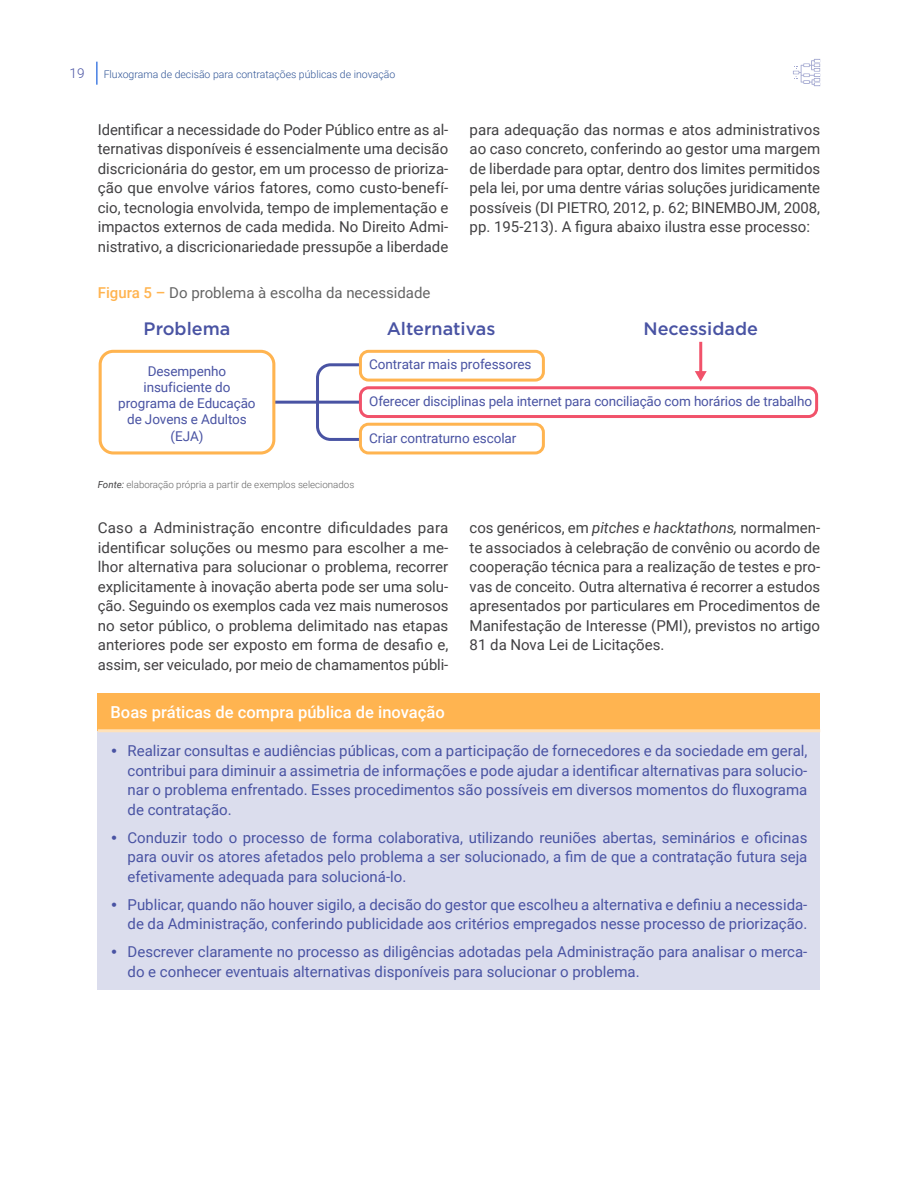
<style>
.page{position:relative;width:918px;height:1188px;background:#fff}
.page>*{position:absolute;margin:0;border:0;box-sizing:border-box;transform-origin:0 0}
.t1{font:500 18px "Gotham";color:#4953a3}
.t2{font:500 16.5px "Roboto";color:#fff}
.t3{font:15px/19.5px "Roboto";color:#414042;text-align:justify}
.t4{font:15px/19.5px "Roboto";color:#4953a3;text-align:justify}
.t5{font:15px "Roboto";color:#646464}
.t6{font:13.5px/16.2px "Roboto";letter-spacing:-.005em;color:#4953a3;text-align:center}
.t7{font:300 13.5px "Roboto";color:#4953a3}
.t8{font:300 10.5px "Roboto";color:#2f5496}
.t9{font:300 9.75px "Roboto";color:#646464}
.s1{font-weight:500;color:#ffb450}
.s2{font-weight:400;font-style:italic;color:#414042}
.s3{font-style:italic}
.s4{font-family:"Gotham";font-weight:500}
</style>
<div class="page">
<hr style="left:96px;top:62px;width:2px;height:23px;background:#4780e3">
<div style="left:98px;top:693px;width:722px;height:38px;background:#ffb450"></div>
<div style="left:98px;top:731px;width:722px;height:259px;background:#dbdded"></div>
<hr style="left:98px;top:729px;width:722px;height:3px;background:#ffe1b9">
<hr style="left:219px;top:401px;width:183px;height:3px;background:#4953a3">
<svg style="left:315px;top:362px;width:122px;height:80px"></svg>
<div style="left:100px;top:351px;width:174px;height:102px;background:#fff;border-radius:13px"></div>
<div style="left:99px;top:350px;width:176px;height:105px;border:3px solid #ffb450;border-radius:13px"></div>
<div style="left:360px;top:351px;width:183px;height:29px;background:#fff;border-radius:8px"></div>
<div style="left:359px;top:350px;width:186px;height:32px;border:3px solid #ffb450;border-radius:8px"></div>
<div style="left:360px;top:388px;width:457px;height:29px;background:#fff;border-radius:8px"></div>
<div style="left:359px;top:386px;width:459px;height:32px;border:3px solid #f1526a;border-radius:8px"></div>
<div style="left:360px;top:424px;width:183px;height:29px;background:#fff;border-radius:8px"></div>
<div style="left:359px;top:423px;width:186px;height:31px;border:3px solid #ffb450;border-radius:8px"></div>
<hr style="left:699px;top:342px;width:3px;height:31px;background:#f1526a">
<svg style="left:695px;top:371px;width:12px;height:10px"></svg>
<svg style="left:793px;top:59px;width:27px;height:27px"></svg>
<p class="t7" style="left:69px;top:63px;width:17px">19</p>
<p class="t8" style="left:104px;top:67px;width:293px">Fluxograma de decisão para contratações públicas de inovação</p>
<p class="t3" style="left:98px;top:119px;width:352px">Identificar a necessidade do Poder Público entre as al&shy;ternativas disponíveis é essencialmente uma decisão discricionária do gestor, em um processo de prioriza&shy;ção que envolve vários fatores, como custo-benefí&shy;cio, tecnologia envolvida, tempo de implementação e impactos externos de cada medida. No Direito Admi&shy;nistrativo, a discricionariedade pressupõe a liberdade</p>
<p class="t3" style="left:470px;top:119px;width:352px">para adequação das normas e atos administrativos ao caso concreto, conferindo ao gestor uma margem de liberdade para optar, dentro dos limites permitidos pela lei, por uma dentre várias soluções juridicamente possíveis (DI PIETRO, 2012, p. 62; BINEMBOJM, 2008, pp. 195-213). A figura abaixo ilustra esse processo:</p>
<p class="t5" style="left:98px;top:282px;width:334px"><span class="s1">Figura 5 –</span> Do problema à escolha da necessidade</p>
<p class="t1" style="left:144px;top:317px;width:88px">Problema</p>
<p class="t1" style="left:387px;top:317px;width:110px">Alternativas</p>
<p class="t1" style="left:643px;top:317px;width:116px">Necessidade</p>
<p class="t6" style="left:369px;top:356px;width:164px">Contratar mais professores</p>
<p class="t6" style="left:118px;top:362px;width:139px">Desempenho insuficiente do programa de Educaçāo de Jovens e Adultos (EJA)</p>
<p class="t6" style="left:369px;top:393px;width:444px">Oferecer disciplinas pela internet para conciliaçāo com horários de trabalho</p>
<p class="t6" style="left:369px;top:430px;width:149px">Criar contraturno escolar</p>
<p class="t9" style="left:98px;top:478px;width:258px"><span class="s2">Fonte:</span> elaboração própria a partir de exemplos selecionados</p>
<p class="t3" style="left:98px;top:518px;width:352px">Caso a Administração encontre dificuldades para identificar soluções ou mesmo para escolher a me&shy;lhor alternativa para solucionar o problema, recorrer explicitamente à inovação aberta pode ser uma solu&shy;ção. Seguindo os exemplos cada vez mais numerosos no setor público, o problema delimitado nas etapas anteriores pode ser exposto em forma de desafio e, assim, ser veiculado, por meio de chamamentos públi-</p>
<p class="t3" style="left:470px;top:518px;width:352px">cos genéricos, em <span class="s3">pitches e hacktathons,</span> normalmen&shy;te associados à celebração de convênio ou acordo de cooperação técnica para a realização de testes e pro&shy;vas de conceito. Outra alternativa é recorrer a estudos apresentados por particulares em Procedimentos de Manifestação de Interesse (PMI), previstos no artigo 81 da Nova Lei de Licitações.</p>
<p class="t2" style="left:111px;top:701px;width:336px">Boas práticas de compra pública de inovação</p>
<p class="t4" style="left:128px;top:741px;width:681px;text-indent:-17px"><span class="s4">•</span> Realizar consultas e audiências públicas, com a participação de fornecedores e da sociedade em geral, contribui para diminuir a assimetria de informações e pode ajudar a identificar alternativas para solucio&shy;nar o problema enfrentado. Esses procedimentos são possíveis em diversos momentos do fluxograma de contratação.</p>
<p class="t4" style="left:128px;top:827px;width:681px;text-indent:-17px"><span class="s4">•</span> Conduzir todo o processo de forma colaborativa, utilizando reuniões abertas, seminários e oficinas para ouvir os atores afetados pelo problema a ser solucionado, a fim de que a contratação futura seja efetivamente adequada para solucioná-lo.</p>
<p class="t4" style="left:111px;top:894px;width:698px;text-align:right"><span class="s4">•</span> Publicar, quando não houver sigilo, a decisão do gestor que escolheu a alternativa e definiu a necessida&shy;de da Administração, conferindo publicidade aos critérios empregados nesse processo de priorização.</p>
<p class="t4" style="left:128px;top:942px;width:681px;text-indent:-17px"><span class="s4">•</span> Descrever claramente no processo as diligências adotadas pela Administração para analisar o merca&shy;do e conhecer eventuais alternativas disponíveis para solucionar o problema.</p>
</div>
